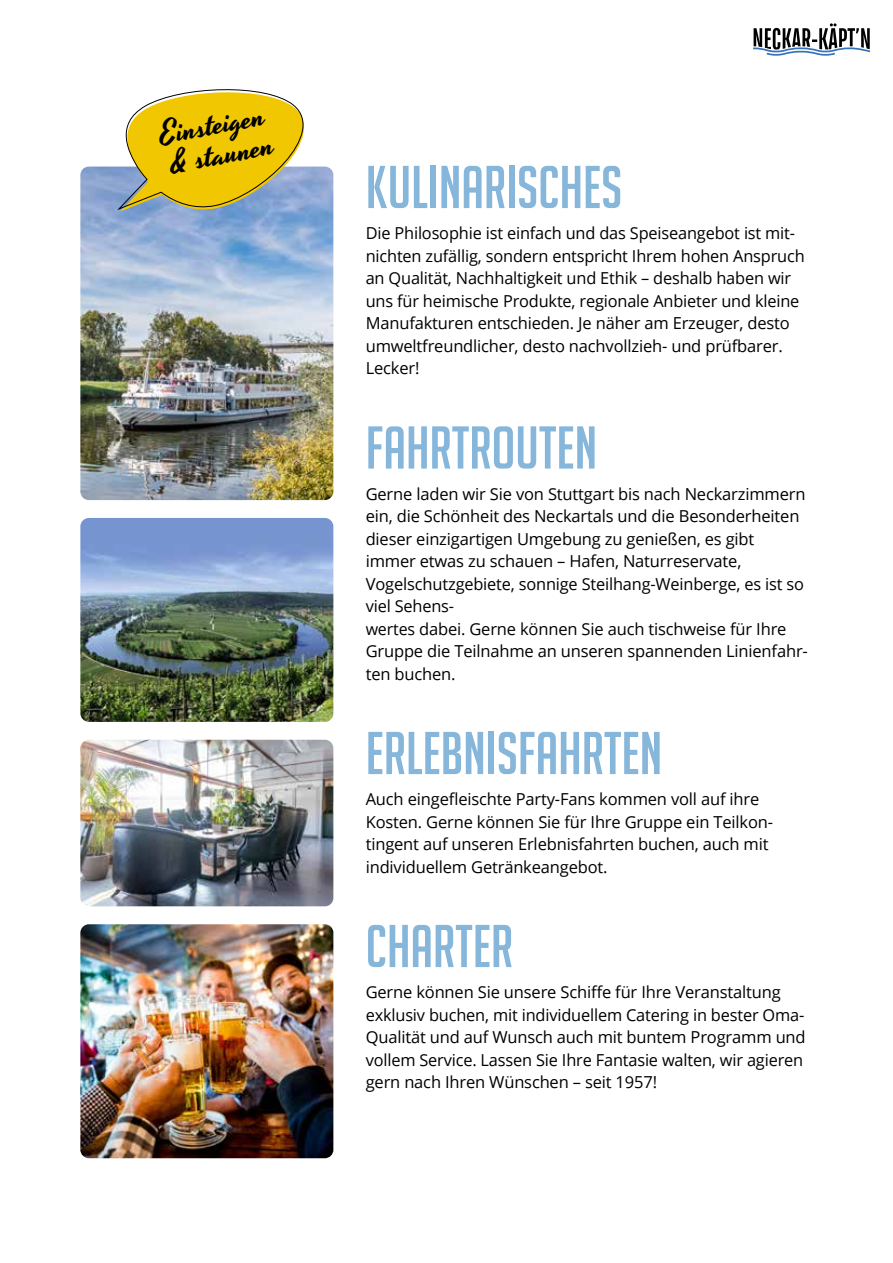
<style>
.page{position:relative;width:893px;height:1263px;background:#fff}
.page>*{position:absolute;margin:0;border:0;box-sizing:border-box;transform-origin:0 0}
.t1{font:58.8px "Big Noodle Titling";color:#87b6db}
.t2{font:32.25px/30.6px "Yesteryear";color:#000}
.t3{font:16.5px/22.5px "Open Sans";letter-spacing:-.01em;color:#000}
</style>
<div class="page">
<img style="left:80px;top:167px;width:253px;height:333px">
<svg style="left:753px;top:23px;width:117px;height:33px"></svg>
<svg style="left:112px;top:89px;width:217px;height:124px"></svg>
<img style="left:80px;top:740px;width:253px;height:166px">
<img style="left:80px;top:518px;width:253px;height:204px">
<img style="left:80px;top:924px;width:253px;height:234px">
<h2 class="t2" style="left:157px;top:121px;width:112px;rotate:-11deg">Einsteigen &amp; staunen</h2>
<h1 class="t1" style="left:366px;top:155px;width:258px">KULINARISCHES</h1>
<p class="t3" style="left:366px;top:221px;width:441px">Die Philosophie ist einfach und das Speiseangebot ist mit&shy;nichten zufällig, sondern entspricht Ihrem hohen Anspruch an Qualität, Nachhaltigkeit und Ethik – deshalb haben wir uns für heimische Produkte, regionale Anbieter und kleine Manufakturen entschieden. Je näher am Erzeuger, desto umweltfreundlicher, desto nachvollzieh- und prüfbarer.<br>Lecker!</p>
<h1 class="t1" style="left:366px;top:416px;width:233px">FAHRTROUTEN</h1>
<p class="t3" style="left:366px;top:482px;width:444px">Gerne laden wir Sie von Stuttgart bis nach Neckarzimmern ein, die Schönheit des Neckartals und die Besonderheiten dieser einzigartigen Umgebung zu genießen, es gibt immer etwas zu schauen – Hafen, Naturreservate, Vogelschutzgebiete, sonnige Steilhang-Weinberge, es ist so viel Sehens-<br>wertes dabei. Gerne können Sie auch tischweise für Ihre Gruppe die Teilnahme an unseren spannenden Linienfahr&shy;ten buchen.</p>
<h1 class="t1" style="left:366px;top:721px;width:298px">ERLEBNISFAHRTEN</h1>
<p class="t3" style="left:366px;top:787px;width:408px">Auch eingefleischte Party-Fans kommen voll auf ihre Kosten. Gerne können Sie für Ihre Gruppe ein Teilkon&shy;tingent auf unseren Erlebnisfahrten buchen, auch mit individuellem Getränkeangebot.</p>
<h1 class="t1" style="left:366px;top:914px;width:149px">CHARTER</h1>
<p class="t3" style="left:366px;top:980px;width:441px">Gerne können Sie unsere Schiffe für Ihre Veranstaltung exklusiv buchen, mit individuellem Catering in bester Oma-Qualität und auf Wunsch auch mit buntem Programm und vollem Service. Lassen Sie Ihre Fantasie walten, wir agieren gern nach Ihren Wünschen – seit 1957!</p>
</div>
